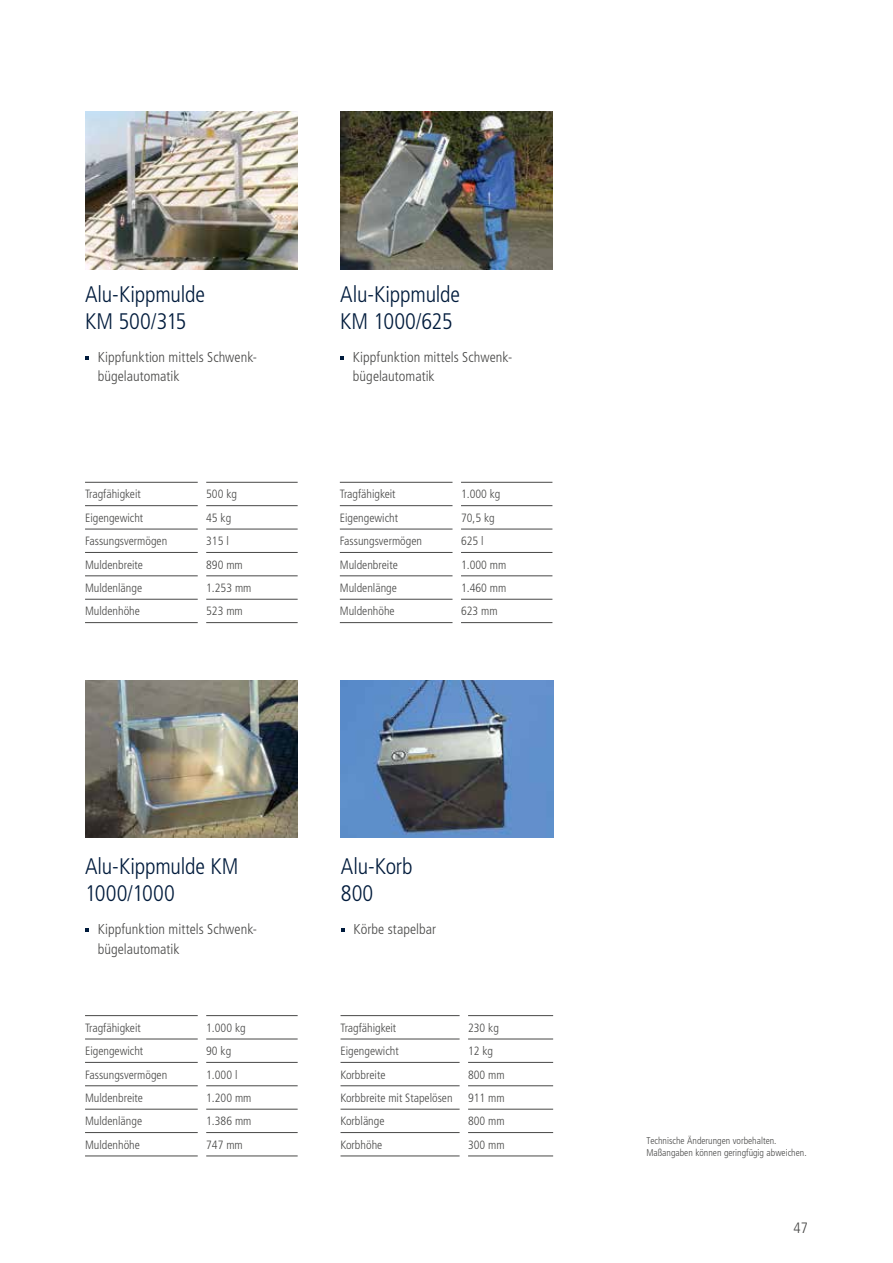
<style>
.page{position:relative;width:893px;height:1263px;background:#fff}
.page>*{position:absolute;margin:0;border:0;box-sizing:border-box;transform-origin:0 0}
.t1{font:300 condensed 22.5px/27px "Frutiger LT Pro";letter-spacing:-.005em;color:#001b3c}
.t2{font:300 condensed 15px "Frutiger LT Pro";color:#484847}
.t3{font:300 condensed 14.25px/19.5px "Frutiger LT Pro";letter-spacing:.005em;color:#484847}
.t4{font:300 condensed 12px "Frutiger LT Pro";color:#484847}
.t5{font:300 condensed 9.75px/12px "Frutiger LT Pro";color:#484847}
</style>
<div class="page">
<svg style="left:85px;top:928px;width:4px;height:4px"></svg>
<img style="left:85px;top:680px;width:213px;height:158px">
<hr style="left:85px;top:1015px;width:113px;height:1px;background:#484847">
<hr style="left:206px;top:1015px;width:92px;height:1px;background:#484847">
<hr style="left:85px;top:1039px;width:113px;height:1px;background:#484847">
<hr style="left:206px;top:1039px;width:92px;height:1px;background:#484847">
<hr style="left:85px;top:1062px;width:113px;height:1px;background:#484847">
<hr style="left:206px;top:1062px;width:92px;height:1px;background:#484847">
<hr style="left:85px;top:1085px;width:113px;height:1px;background:#484847">
<hr style="left:85px;top:1109px;width:113px;height:1px;background:#484847">
<hr style="left:85px;top:1132px;width:113px;height:1px;background:#484847">
<hr style="left:85px;top:1155px;width:113px;height:1px;background:#484847">
<hr style="left:206px;top:1085px;width:92px;height:1px;background:#484847">
<hr style="left:206px;top:1109px;width:92px;height:1px;background:#484847">
<hr style="left:206px;top:1132px;width:92px;height:1px;background:#484847">
<hr style="left:206px;top:1155px;width:92px;height:1px;background:#484847">
<svg style="left:341px;top:928px;width:4px;height:4px"></svg>
<img style="left:341px;top:680px;width:212px;height:158px">
<svg style="left:85px;top:356px;width:4px;height:4px"></svg>
<img style="left:85px;top:112px;width:213px;height:157px">
<hr style="left:85px;top:482px;width:113px;height:1px;background:#484847">
<hr style="left:206px;top:482px;width:92px;height:1px;background:#484847">
<hr style="left:85px;top:505px;width:113px;height:1px;background:#484847">
<hr style="left:206px;top:505px;width:92px;height:1px;background:#484847">
<hr style="left:85px;top:529px;width:113px;height:1px;background:#484847">
<hr style="left:206px;top:529px;width:92px;height:1px;background:#484847">
<hr style="left:85px;top:552px;width:113px;height:1px;background:#484847">
<hr style="left:85px;top:575px;width:113px;height:1px;background:#484847">
<hr style="left:85px;top:599px;width:113px;height:1px;background:#484847">
<hr style="left:85px;top:622px;width:113px;height:1px;background:#484847">
<hr style="left:206px;top:552px;width:92px;height:1px;background:#484847">
<hr style="left:206px;top:575px;width:92px;height:1px;background:#484847">
<hr style="left:206px;top:599px;width:92px;height:1px;background:#484847">
<hr style="left:206px;top:622px;width:92px;height:1px;background:#484847">
<svg style="left:340px;top:356px;width:4px;height:3px"></svg>
<img style="left:340px;top:112px;width:213px;height:157px">
<hr style="left:340px;top:482px;width:112px;height:1px;background:#484847">
<hr style="left:461px;top:482px;width:91px;height:1px;background:#484847">
<hr style="left:340px;top:505px;width:112px;height:1px;background:#484847">
<hr style="left:461px;top:505px;width:91px;height:1px;background:#484847">
<hr style="left:340px;top:529px;width:112px;height:1px;background:#484847">
<hr style="left:461px;top:529px;width:91px;height:1px;background:#484847">
<hr style="left:340px;top:552px;width:112px;height:1px;background:#484847">
<hr style="left:340px;top:575px;width:112px;height:1px;background:#484847">
<hr style="left:340px;top:599px;width:112px;height:1px;background:#484847">
<hr style="left:340px;top:622px;width:112px;height:1px;background:#484847">
<hr style="left:461px;top:552px;width:91px;height:1px;background:#484847">
<hr style="left:461px;top:575px;width:91px;height:1px;background:#484847">
<hr style="left:461px;top:599px;width:91px;height:1px;background:#484847">
<hr style="left:461px;top:622px;width:91px;height:1px;background:#484847">
<hr style="left:341px;top:1015px;width:119px;height:1px;background:#484847">
<hr style="left:468px;top:1015px;width:85px;height:1px;background:#484847">
<hr style="left:341px;top:1039px;width:119px;height:1px;background:#484847">
<hr style="left:468px;top:1039px;width:85px;height:1px;background:#484847">
<hr style="left:341px;top:1062px;width:119px;height:1px;background:#484847">
<hr style="left:468px;top:1062px;width:85px;height:1px;background:#484847">
<hr style="left:341px;top:1085px;width:119px;height:1px;background:#484847">
<hr style="left:341px;top:1109px;width:119px;height:1px;background:#484847">
<hr style="left:341px;top:1132px;width:119px;height:1px;background:#484847">
<hr style="left:341px;top:1155px;width:119px;height:1px;background:#484847">
<hr style="left:468px;top:1085px;width:85px;height:1px;background:#484847">
<hr style="left:468px;top:1109px;width:85px;height:1px;background:#484847">
<hr style="left:468px;top:1132px;width:85px;height:1px;background:#484847">
<hr style="left:468px;top:1155px;width:85px;height:1px;background:#484847">
<h1 class="t1" style="left:85px;top:281px;width:121px">Alu-Kippmulde<br>KM 500/315</h1>
<p class="t3" style="left:98px;top:347px;width:161px">Kippfunktion mittels Schwenk&shy;bügelautomatik</p>
<p class="t4" style="left:85px;top:487px;width:57px">Tragfähigkeit</p>
<p class="t4" style="left:206px;top:487px;width:32px">500 kg</p>
<p class="t4" style="left:85px;top:511px;width:60px">Eigengewicht</p>
<p class="t4" style="left:206px;top:511px;width:27px">45 kg</p>
<p class="t4" style="left:85px;top:534px;width:84px">Fassungsvermögen</p>
<p class="t4" style="left:206px;top:534px;width:24px">315 l</p>
<p class="t4" style="left:85px;top:558px;width:60px">Muldenbreite</p>
<p class="t4" style="left:206px;top:558px;width:38px">890 mm</p>
<p class="t4" style="left:85px;top:581px;width:59px">Muldenlänge</p>
<p class="t4" style="left:206px;top:581px;width:47px">1.253 mm</p>
<p class="t4" style="left:85px;top:604px;width:56px">Muldenhöhe</p>
<p class="t4" style="left:206px;top:604px;width:38px">523 mm</p>
<h1 class="t1" style="left:340px;top:281px;width:121px">Alu-Kippmulde<br>KM 1000/625</h1>
<p class="t3" style="left:353px;top:347px;width:161px">Kippfunktion mittels Schwenk&shy;bügelautomatik</p>
<p class="t4" style="left:340px;top:487px;width:57px">Tragfähigkeit</p>
<p class="t4" style="left:461px;top:487px;width:41px">1.000 kg</p>
<p class="t4" style="left:340px;top:511px;width:60px">Eigengewicht</p>
<p class="t4" style="left:461px;top:511px;width:35px">70,5 kg</p>
<p class="t4" style="left:340px;top:534px;width:84px">Fassungsvermögen</p>
<p class="t4" style="left:461px;top:534px;width:24px">625 l</p>
<p class="t4" style="left:340px;top:558px;width:60px">Muldenbreite</p>
<p class="t4" style="left:461px;top:558px;width:47px">1.000 mm</p>
<p class="t4" style="left:340px;top:581px;width:59px">Muldenlänge</p>
<p class="t4" style="left:461px;top:581px;width:47px">1.460 mm</p>
<p class="t4" style="left:340px;top:604px;width:56px">Muldenhöhe</p>
<p class="t4" style="left:461px;top:604px;width:38px">623 mm</p>
<h1 class="t1" style="left:85px;top:853px;width:155px">Alu-Kippmulde KM<br>1000/1000</h1>
<p class="t3" style="left:98px;top:920px;width:161px">Kippfunktion mittels Schwenk&shy;bügelautomatik</p>
<p class="t4" style="left:85px;top:1021px;width:57px">Tragfähigkeit</p>
<p class="t4" style="left:206px;top:1021px;width:41px">1.000 kg</p>
<p class="t4" style="left:85px;top:1044px;width:60px">Eigengewicht</p>
<p class="t4" style="left:206px;top:1044px;width:27px">90 kg</p>
<p class="t4" style="left:85px;top:1067px;width:84px">Fassungsvermögen</p>
<p class="t4" style="left:206px;top:1067px;width:33px">1.000 l</p>
<p class="t4" style="left:85px;top:1091px;width:60px">Muldenbreite</p>
<p class="t4" style="left:206px;top:1091px;width:47px">1.200 mm</p>
<p class="t4" style="left:85px;top:1114px;width:59px">Muldenlänge</p>
<p class="t4" style="left:206px;top:1114px;width:47px">1.386 mm</p>
<p class="t4" style="left:85px;top:1138px;width:56px">Muldenhöhe</p>
<p class="t4" style="left:206px;top:1138px;width:38px">747 mm</p>
<h1 class="t1" style="left:341px;top:853px;width:73px">Alu-Korb<br>800</h1>
<p class="t3" style="left:354px;top:920px;width:84px">Körbe stapelbar</p>
<p class="t4" style="left:341px;top:1021px;width:57px">Tragfähigkeit</p>
<p class="t4" style="left:468px;top:1021px;width:32px">230 kg</p>
<p class="t4" style="left:341px;top:1044px;width:60px">Eigengewicht</p>
<p class="t4" style="left:468px;top:1044px;width:27px">12 kg</p>
<p class="t4" style="left:341px;top:1067px;width:46px">Korbbreite</p>
<p class="t4" style="left:468px;top:1067px;width:38px">800 mm</p>
<p class="t4" style="left:341px;top:1091px;width:114px">Korbbreite mit Stapelösen</p>
<p class="t4" style="left:468px;top:1091px;width:38px">911 mm</p>
<p class="t4" style="left:341px;top:1114px;width:46px">Korblänge</p>
<p class="t4" style="left:468px;top:1114px;width:38px">800 mm</p>
<p class="t4" style="left:341px;top:1138px;width:43px">Korbhöhe</p>
<p class="t4" style="left:468px;top:1138px;width:38px">300 mm</p>
<p class="t5" style="left:646px;top:1135px;width:162px">Technische Änderungen vorbehalten.<br>Maßangaben können geringfügig abweichen.</p>
<p class="t2" style="left:793px;top:1219px;width:16px">47</p>
</div>
